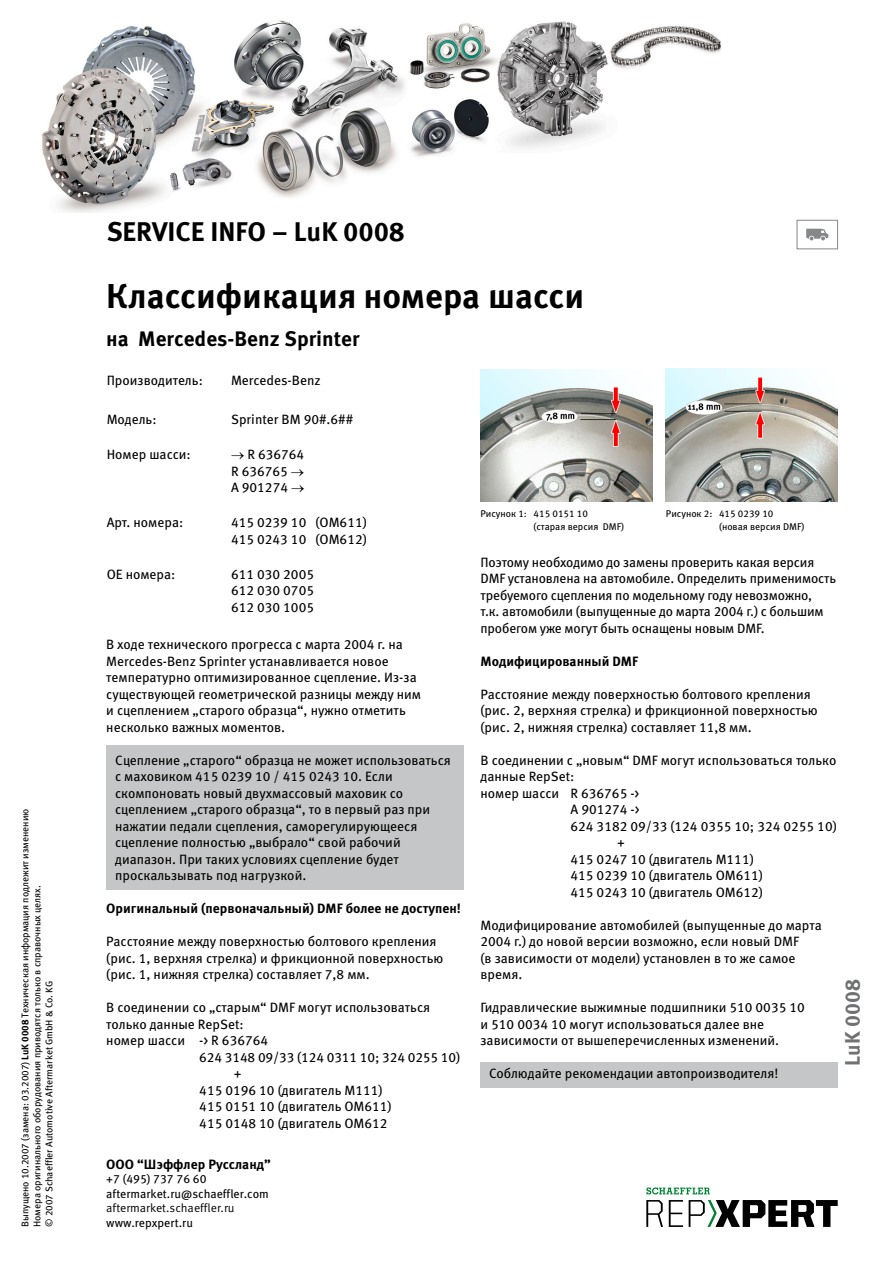
<style>
.page{position:relative;width:893px;height:1263px;background:#fff}
.page>*{position:absolute;margin:0;border:0;box-sizing:border-box;transform-origin:0 0}
.NADPIS_hlavní{font:700 34.5px "Meta Pro";color:#000}
.SERVICE_INFO{font:700 27px "Meta Pro";color:#000}
.NADPIS_menší{font:700 21px "Meta Pro";color:#000}
.SERVICE_INFO-2{font:700 21px "Meta Pro";color:#6f7172}
.NORMAL_book{font:13.5px/16.5px "Meta Pro";color:#000}
.TABULKA{font:13.5px "Meta Pro";color:#000}
.BOLD_normal{font:700 13.5px "Meta Pro";color:#000}
.RASTR_text_běžný{font:13.5px "Meta Pro";color:#000}
.NORMAL_book-2{font:700 13.5px "Meta Pro";color:#000}
.NORMAL_book-3{font:12px "Meta Pro";color:#000}
.t1{font:12px "Meta Pro Norm";color:#000}
.VYDÁNÍ_datum{font:9.75px "Meta Pro";color:#000}
.OBRAZ{font:9.75px/12.8px "Meta Pro";color:#000}
.s1{font-weight:700}
</style>
<div class="page">
<div style="left:107px;top:745px;width:357px;height:145px;background:#c5c6c7"></div>
<img style="left:480px;top:369px;width:172px;height:132px">
<img style="left:666px;top:369px;width:172px;height:132px">
<div style="left:480px;top:1062px;width:358px;height:25px;background:#c5c6c7"></div>
<div style="left:797px;top:220px;width:41px;height:29px;border:1px solid #868789"></div>
<svg style="left:806px;top:229px;width:22px;height:11px"></svg>
<img style="left:42px;top:20px;width:679px;height:193px">
<svg style="left:646px;top:1200px;width:17px;height:27px"></svg>
<svg style="left:669px;top:1200px;width:14px;height:27px"></svg>
<svg style="left:689px;top:1200px;width:149px;height:27px"></svg>
<svg style="left:646px;top:1187px;width:64px;height:7px"></svg>
<p class="VYDÁNÍ_datum" style="left:18px;top:1227px;width:420px;rotate:-90deg">Выпущено 10.2007 (замена: 03.2007) <span class="s1">LuK 0008</span> Техническая информация подлежит изменению</p>
<p class="VYDÁNÍ_datum" style="left:30px;top:1227px;width:343px;rotate:-90deg">Номера оригинального оборудования приводятся только в справочных целях.</p>
<p class="VYDÁNÍ_datum" style="left:42px;top:1227px;width:248px;rotate:-90deg">© 2007 Schaeffler Automotive Aftermarket GmbH &amp; Co. KG</p>
<p class="SERVICE_INFO" style="left:107px;top:210px;width:299px">SERVICE INFO – LuK 0008</p>
<p class="NADPIS_hlavní" style="left:106px;top:269px;width:479px">Классификация номера шасси</p>
<p class="NADPIS_menší" style="left:106px;top:323px;width:255px">на Mercedes-Benz Sprinter</p>
<p class="TABULKA" style="left:107px;top:370px;width:98px">Производитель:</p>
<p class="TABULKA" style="left:231px;top:370px;width:91px">Mercedes-Benz</p>
<p class="TABULKA" style="left:107px;top:409px;width:51px">Модель:</p>
<p class="TABULKA" style="left:231px;top:409px;width:124px">Sprinter BM 90#.6##</p>
<p class="TABULKA" style="left:107px;top:444px;width:86px">Номер шасси:</p>
<p class="TABULKA" style="left:231px;top:444px;width:75px">→ R 636764</p>
<p class="TABULKA" style="left:231px;top:461px;width:75px">R 636765 →</p>
<p class="TABULKA" style="left:231px;top:477px;width:75px">A 901274 →</p>
<p class="TABULKA" style="left:107px;top:512px;width:78px">Арт. номерa:</p>
<p class="TABULKA" style="left:231px;top:512px;width:137px">415 0239 10 (OM611)</p>
<p class="TABULKA" style="left:231px;top:529px;width:137px">415 0243 10 (OM612)</p>
<p class="TABULKA" style="left:107px;top:564px;width:70px">ОЕ номера:</p>
<p class="TABULKA" style="left:231px;top:564px;width:85px">611 030 2005</p>
<p class="TABULKA" style="left:231px;top:580px;width:85px">612 030 0705</p>
<p class="TABULKA" style="left:231px;top:597px;width:85px">612 030 1005</p>
<p class="NORMAL_book" style="left:106px;top:635px;width:316px">В ходе технического прогресса с марта 2004 г. на Mercedes-Benz Sprinter устанавливается новое температурно оптимизированное сцепление. Из-за существующей геометрической разницы между ним и сцеплением „старого образца“, нужно отметить несколько важных моментов.</p>
<p class="NORMAL_book" style="left:115px;top:751px;width:337px">Сцепление „старого“ образца не может использоваться c маховиком 415 0239 10 / 415 0243 10. Если скомпоновать новый двухмассовый маховик со сцеплением „старого образца“, то в первый раз при нажатии педали сцепления, саморегулирующееся сцепление полностью „выбрало“ свой рабочий диапазон. При таких условиях сцепление будет проскальзывать под нагрузкой.</p>
<p class="BOLD_normal" style="left:106px;top:898px;width:356px">Оригинальный (первоначальный) DMF более не доступен!</p>
<p class="NORMAL_book" style="left:106px;top:932px;width:339px">Расстояние между поверхностью болтового крепления (рис. 1, верхняя стрелка) и фрикционной поверхностью (рис. 1, нижняя стрелка) составляет 7,8 мм.</p>
<p class="NORMAL_book" style="left:106px;top:998px;width:325px">В соединении со „старым“ DMF могут использоваться только данные RepSet:</p>
<p class="NORMAL_book" style="left:106px;top:1031px;width:163px">номер шасси -&gt; R 636764</p>
<p class="NORMAL_book" style="left:199px;top:1048px;width:262px">624 3148 09/33 (124 0311 10; 324 0255 10)</p>
<p class="NORMAL_book" style="left:234px;top:1064px;width:9px">+</p>
<p class="NORMAL_book" style="left:199px;top:1081px;width:185px">415 0196 10 (двигатель М111)</p>
<p class="NORMAL_book" style="left:199px;top:1097px;width:194px">415 0151 10 (двигатель ОМ611)</p>
<p class="NORMAL_book" style="left:199px;top:1114px;width:190px">415 0148 10 (двигатель ОМ612</p>
<p class="OBRAZ" style="left:534px;top:507px;width:92px;text-indent:-53px">Рисунок 1: 415 0151 10<br>(старая версия DMF)</p>
<p class="OBRAZ" style="left:719px;top:507px;width:87px;text-indent:-53px">Рисунок 2: 415 0239 10 (новая версия DMF)</p>
<p class="NORMAL_book" style="left:480px;top:553px;width:357px">Поэтому необходимо до замены проверить какая версия DMF установлена на автомобиле. Определить применимость требуемого сцепления по модельному году невозможно,<br>т.к. автомобили (выпущенные до марта 2004 г.) с большим пробегом уже могут быть оснащены новым DMF.</p>
<p class="BOLD_normal" style="left:480px;top:651px;width:159px">Модифицированный DMF</p>
<p class="NORMAL_book" style="left:480px;top:685px;width:339px">Расстояние между поверхностью болтового крепления (рис. 2, верхняя стрелка) и фрикционной поверхностью (рис. 2, нижняя стрелка) составляет 11,8 мм.</p>
<p class="NORMAL_book" style="left:480px;top:751px;width:357px">В соединении с „новым“ DMF могут использоваться только данные RepSet:</p>
<p class="NORMAL_book" style="left:480px;top:784px;width:160px">номер шасси R 636765 -&gt;</p>
<p class="NORMAL_book" style="left:570px;top:800px;width:70px">А 901274 -&gt;</p>
<p class="NORMAL_book" style="left:570px;top:817px;width:268px">624 3182 09/33 (124 0355 10; 324 0255 10)</p>
<p class="NORMAL_book" style="left:617px;top:833px;width:9px">+</p>
<p class="NORMAL_book" style="left:570px;top:850px;width:185px">415 0247 10 (двигатель М111)</p>
<p class="NORMAL_book" style="left:570px;top:866px;width:194px">415 0239 10 (двигатель ОМ611)</p>
<p class="NORMAL_book" style="left:570px;top:883px;width:194px">415 0243 10 (двигатель ОМ612)</p>
<p class="NORMAL_book" style="left:480px;top:916px;width:343px">Модифицирование автомобилей (выпущенные до марта 2004 г.) до новой версии возможно, если новый DMF<br>(в зависимости от модели) установлен в то же самое время.</p>
<p class="NORMAL_book" style="left:480px;top:998px;width:326px">Гидравлические выжимные подшипники 510 0035 10 и 510 0034 10 могут использоваться далее вне зависимости от вышеперечисленных изменений.</p>
<p class="RASTR_text_běžný" style="left:489px;top:1063px;width:291px">Соблюдайте рекомендации автопроизводителя!</p>
<p class="SERVICE_INFO-2" style="left:836px;top:1065px;width:88px;rotate:-90deg">LuK 0008</p>
<p class="NORMAL_book-2" style="left:106px;top:1154px;width:166px">ООО “Шэффлер Руссланд”</p>
<p class="NORMAL_book-3" style="left:106px;top:1170px;width:102px">+7 (495) 737 76 60</p>
<p class="NORMAL_book-3" style="left:106px;top:1184px;width:164px">aftermarket.ru@schaeffler.com</p>
<p class="t1" style="left:106px;top:1199px;width:130px">aftermarket.schaeffler.ru</p>
<p class="NORMAL_book-3" style="left:106px;top:1213px;width:88px">www.repxpert.ru</p>
</div>
